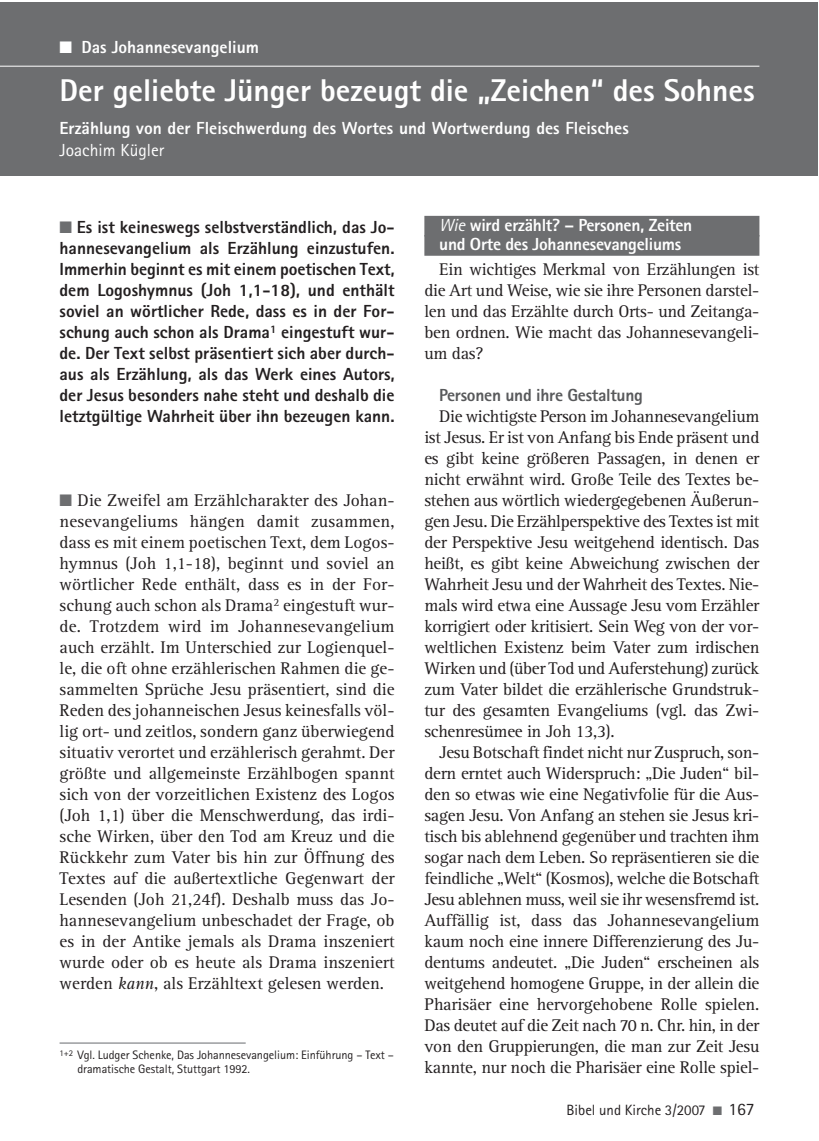
<style>
.page{position:relative;width:819px;height:1141px;background:#fff}
.page>*{position:absolute;margin:0;border:0;box-sizing:border-box;transform-origin:0 0}
.t1{font:800 31.5px "Rotis Sans Serif";color:#fff}
.t2{font:17.5px/21px "Rotis Serif";letter-spacing:-.015em;color:#231f20;text-align:justify}
.t3{font:800 17.5px/21px "Rotis Sans Serif";color:#231f20;text-align:justify}
.t4{font:800 17.5px/19.2px "Rotis Sans Serif";color:#fff}
.t5{font:800 17.5px "Rotis Sans Serif";letter-spacing:-.015em;color:#58595b}
.t6{font:17.5px "Rotis Sans Serif";color:#fff}
.t7{font:14.88px "Rotis Sans Serif";color:#231f20}
.t8{font:12.25px/14px "Rotis Sans Serif";letter-spacing:-.005em;color:#231f20}
.s1{color:#6d6e70}
.s2{font-style:italic}
.s3{font-weight:400;font-style:italic}
.s4{font-size:17.5px}
</style>
<div class="page">
<div style="left:0;top:2px;width:817px;height:173px;background:#6d6e70"></div>
<hr style="left:0;top:66px;width:759px;height:1px;background:#fff">
<div style="left:424px;top:216px;width:335px;height:20px;background:#6d6e70"></div>
<div style="left:424px;top:235px;width:335px;height:21px;background:#6d6e70"></div>
<hr style="left:60px;top:1042px;width:186px;height:2px;background:#939598">
<p class="t4" style="left:60px;top:40px;width:201px">■ Das Johannesevangelium</p>
<h1 class="t1" style="left:60px;top:79px;width:696px">Der geliebte Jünger bezeugt die „Zeichen“ des Sohnes</h1>
<p class="t4" style="left:60px;top:120px;width:571px">Erzählung von der Fleischwerdung des Wortes und Wortwerdung des Fleisches</p>
<p class="t6" style="left:60px;top:144px;width:106px">Joachim Kügler</p>
<p class="t3" style="left:60px;top:218px;width:336px"><span class="s1">■</span> Es ist keineswegs selbstverständlich, das Jo&shy;hannesevangelium als Erzählung einzustufen.<br>Immerhin beginnt es mit einem poetischen Text, dem Logoshymnus (Joh 1,1-18), und enthält soviel an wörtlicher Rede, dass es in der For&shy;schung auch schon als Drama<sup>1</sup> eingestuft wur&shy;de. Der Text selbst präsentiert sich aber durch&shy;aus als Erzählung, als das Werk eines Autors, der Jesus besonders nahe steht und deshalb die letztgültige Wahrheit über ihn bezeugen kann.</p>
<p class="t2" style="left:60px;top:491px;width:336px"><span class="s1">■</span> Die Zweifel am Erzählcharakter des Johan&shy;nesevangeliums hängen damit zusammen, dass es mit einem poetischen Text, dem Logos&shy;hymnus (Joh 1,1-18), beginnt und soviel an wörtlicher Rede enthält, dass es in der For&shy;schung auch schon als Drama<sup>2</sup> eingestuft wur&shy;de. Trotzdem wird im Johannesevangelium auch erzählt. Im Unterschied zur Logienquel&shy;le, die oft ohne erzählerischen Rahmen die ge&shy;sammelten Sprüche Jesu präsentiert, sind die Reden des johanneischen Jesus keinesfalls völ&shy;lig ort- und zeitlos, sondern ganz überwiegend situativ verortet und erzählerisch gerahmt. Der größte und allgemeinste Erzählbogen spannt sich von der vorzeitlichen Existenz des Logos (Joh 1,1) über die Menschwerdung, das irdi&shy;sche Wirken, über den Tod am Kreuz und die Rückkehr zum Vater bis hin zur Öffnung des Textes auf die außertextliche Gegenwart der Lesenden (Joh 21,24f). Deshalb muss das Jo&shy;hannesevangelium unbeschadet der Frage, ob es in der Antike jemals als Drama inszeniert wurde oder ob es heute als Drama inszeniert werden <span class="s2">kann</span>, als Erzähltext gelesen werden.</p>
<p class="t8" style="left:77px;top:1049px;width:318px;text-indent:-18px"><sup>1+2</sup> Vgl. Ludger Schenke, Das Johannesevangelium: Einführung – Text – dramatische Gestalt, Stuttgart 1992.</p>
<p class="t4" style="left:439px;top:217px;width:254px"><span class="s3">Wie</span> wird erzählt? – Personen, Zeiten und Orte des Johannesevangeliums</p>
<p class="t2" style="left:424px;top:260px;width:336px;text-indent:15px">Ein wichtiges Merkmal von Erzählungen ist die Art und Weise, wie sie ihre Personen darstel&shy;len und das Erzählte durch Orts- und Zeitanga&shy;ben ordnen. Wie macht das Johannesevangeli&shy;um das?</p>
<p class="t5" style="left:439px;top:389px;width:205px">Personen und ihre Gestaltung</p>
<p class="t2" style="left:424px;top:407px;width:336px;text-indent:15px">Die wichtigste Person im Johannesevangelium ist Jesus. Er ist von Anfang bis Ende präsent und es gibt keine größeren Passagen, in denen er nicht erwähnt wird. Große Teile des Textes be&shy;stehen aus wörtlich wiedergegebenen Äußerun&shy;gen Jesu. Die Erzählperspektive des Textes ist mit der Perspektive Jesu weitgehend identisch. Das heißt, es gibt keine Abweichung zwischen der Wahrheit Jesu und der Wahrheit des Textes. Nie&shy;mals wird etwa eine Aussage Jesu vom Erzähler korrigiert oder kritisiert. Sein Weg von der vor&shy;weltlichen Existenz beim Vater zum irdischen Wirken und (über Tod und Auferstehung) zurück zum Vater bildet die erzählerische Grundstruk&shy;tur des gesamten Evangeliums (vgl. das Zwi&shy;schenresümee in Joh 13,3).</p>
<p class="t2" style="left:424px;top:743px;width:336px;text-indent:15px">Jesu Botschaft findet nicht nur Zuspruch, son&shy;dern erntet auch Widerspruch: „Die Juden“ bil&shy;den so etwas wie eine Negativfolie für die Aus&shy;sagen Jesu. Von Anfang an stehen sie Jesus kri&shy;tisch bis ablehnend gegenüber und trachten ihm sogar nach dem Leben. So repräsentieren sie die feindliche „Welt“ (Kosmos), welche die Botschaft Jesu ablehnen muss, weil sie ihr wesensfremd ist.<br>Auffällig ist, dass das Johannesevangelium kaum noch eine innere Differenzierung des Ju&shy;dentums andeutet. „Die Juden“ erscheinen als weitgehend homogene Gruppe, in der allein die Pharisäer eine hervorgehobene Rolle spielen.<br>Das deutet auf die Zeit nach 70 n. Chr. hin, in der von den Gruppierungen, die man zur Zeit Jesu kannte, nur noch die Pharisäer eine Rolle spiel-</p>
<p class="t7" style="left:566px;top:1104px;width:189px">Bibel und Kirche 3/2007 <span class="s1">■</span> <span class="s4">167</span></p>
</div>
